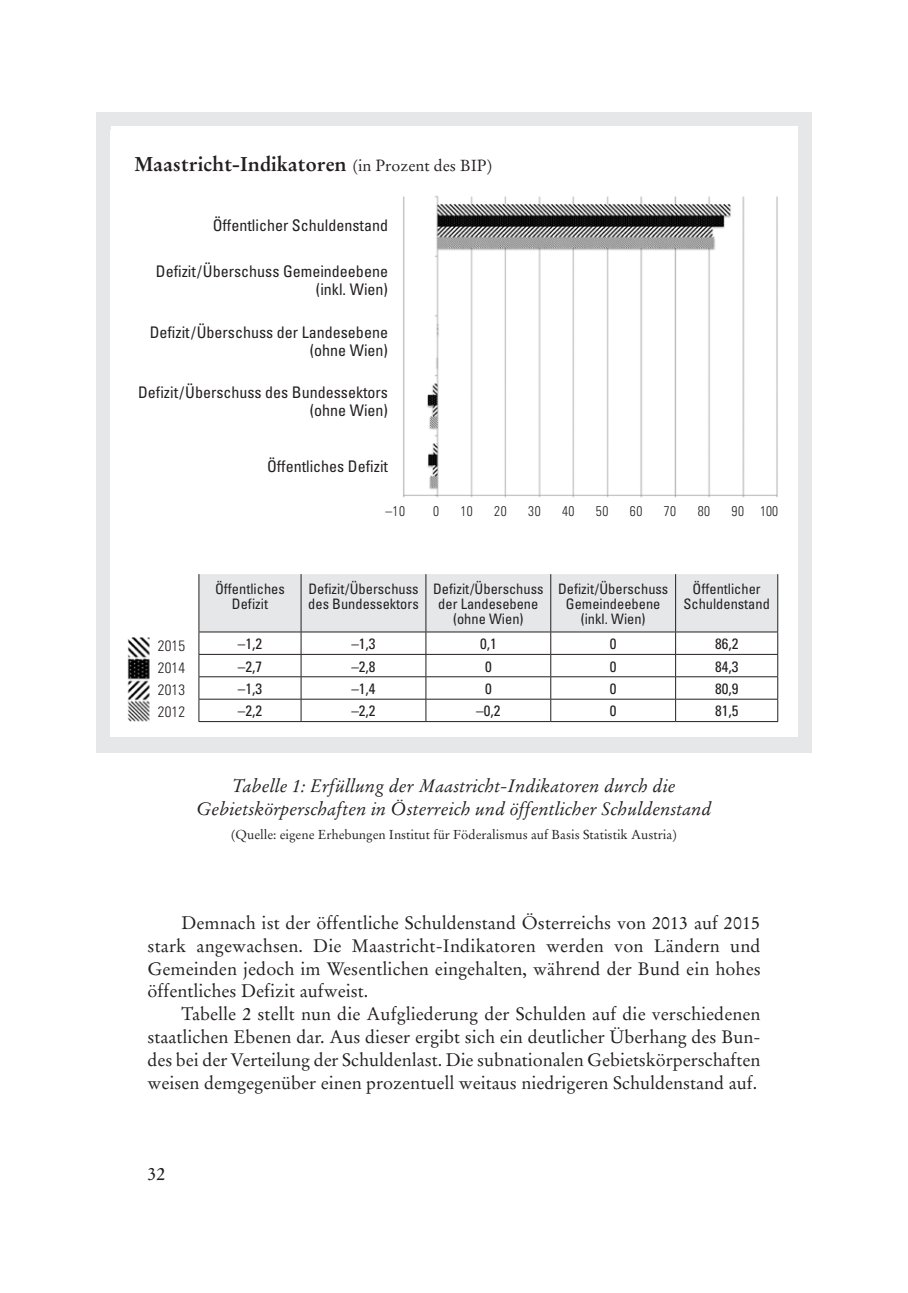
<style>
.page{position:relative;width:908px;height:1293px;background:#fff}
.page>*{position:absolute;margin:0;border:0;box-sizing:border-box;transform-origin:0 0}
.t1{font:700 20px "Stempel Garamond";color:#231f20}
.t2{font:18px/22.8px "Stempel Garamond";color:#231f20;text-align:justify}
.t3{font:italic 18px/22.8px "Stempel Garamond";color:#231f20;text-align:center}
.t4{font:condensed 16px/18px "Univers";color:#231f20;text-align:right}
.t5{font:condensed 15px "Univers";color:#231f20}
.t6{font:300 condensed 15px/21.8px "Univers";letter-spacing:.01em;color:#231f20;text-align:justify}
.t7{font:condensed 14.4px/15.4px "Univers";color:#231f20;text-align:center}
.t8{font:300 condensed 14px "Univers";letter-spacing:.045em;color:#231f20;scale:.96 1}
.t9{font:300 condensed 14px "Univers";color:#fff;scale:.96 1}
.t10{font:13px "Stempel Garamond";color:#231f20}
.s1{font-weight:400;font-size:16px}
.s2{color:#231f20}
</style>
<div class="page">
<div style="left:96px;top:112px;width:715px;height:641px;background:#e6e7e9"></div>
<img style="left:111px;top:130px;width:686px;height:606px">
<div style="left:198px;top:574px;width:593px;height:149px;background:#fff"></div>
<svg style="left:198px;top:574px;width:580px;height:147px"></svg>
<hr style="left:198px;top:721px;width:103px;height:1px;background:#231f20">
<hr style="left:301px;top:721px;width:124px;height:1px;background:#231f20">
<hr style="left:425px;top:721px;width:125px;height:1px;background:#231f20">
<hr style="left:550px;top:721px;width:125px;height:1px;background:#231f20">
<hr style="left:675px;top:721px;width:102px;height:1px;background:#231f20">
<div style="left:129px;top:145px;width:425px;height:36px;background:#fff"></div>
<div style="left:134px;top:200px;width:254px;height:49px;background:#fff"></div>
<div style="left:131px;top:255px;width:257px;height:49px;background:#fff"></div>
<div style="left:122px;top:315px;width:266px;height:50px;background:#fff"></div>
<div style="left:114px;top:376px;width:274px;height:49px;background:#fff"></div>
<div style="left:219px;top:441px;width:169px;height:49px;background:#fff"></div>
<div style="left:380px;top:499px;width:368px;height:32px;background:#fff"></div>
<div style="left:748px;top:499px;width:34px;height:32px;background:#fff"></div>
<div style="left:150px;top:634px;width:40px;height:95px;background:#fff"></div>
<p class="t1" style="left:134px;top:151px;width:359px">Maastricht-Indikatoren <span class="s1">(in Prozent des BIP)</span></p>
<p class="t4" style="left:213px;top:216px;width:177px">Öffentlicher Schuldenstand</p>
<p class="t4" style="left:156px;top:262px;width:233px">Defizit/Überschuss Gemeindeebene (inkl. Wien)</p>
<p class="t4" style="left:150px;top:323px;width:240px">Defizit/Überschuss der Landesebene (ohne Wien)</p>
<p class="t4" style="left:138px;top:383px;width:251px">Defizit/Überschuss des Bundessektors (ohne Wien)</p>
<p class="t4" style="left:267px;top:457px;width:122px">Öffentliches Defizit</p>
<p class="t8" style="left:385px;top:502px;width:22px">–10</p>
<p class="t9" style="left:426px;top:502px;width:15px">0<span class="s2">0</span></p>
<p class="t8" style="left:460px;top:502px;width:14px">10</p>
<p class="t8" style="left:494px;top:502px;width:15px">20</p>
<p class="t8" style="left:528px;top:502px;width:15px">30</p>
<p class="t8" style="left:561px;top:502px;width:15px">40</p>
<p class="t8" style="left:595px;top:502px;width:15px">50</p>
<p class="t8" style="left:629px;top:502px;width:15px">60</p>
<p class="t8" style="left:663px;top:502px;width:15px">70</p>
<p class="t8" style="left:697px;top:502px;width:15px">80</p>
<p class="t8" style="left:731px;top:502px;width:50px">90 100</p>
<p class="t6" style="left:158px;top:635px;width:29px">2015<br>2014<br>2013<br>2012</p>
<p class="t7" style="left:215px;top:580px;width:71px">Öffentliches<br>Defizit</p>
<p class="t7" style="left:308px;top:580px;width:112px;text-align:left">Defizit/Überschuss des Bundessektors</p>
<p class="t7" style="left:433px;top:580px;width:112px">Defizit/Überschuss der Landesebene (ohne Wien)</p>
<p class="t7" style="left:557px;top:580px;width:112px">Defizit/Überschuss<br>Gemeindeebene (inkl. Wien)</p>
<p class="t7" style="left:683px;top:580px;width:88px">Öffentlicher<br>Schuldenstand</p>
<p class="t5" style="left:238px;top:634px;width:26px">–1,2</p>
<p class="t5" style="left:351px;top:634px;width:26px">–1,3</p>
<p class="t5" style="left:480px;top:634px;width:18px">0,1</p>
<p class="t5" style="left:609px;top:634px;width:8px">0</p>
<p class="t5" style="left:714px;top:634px;width:25px">86,2</p>
<p class="t5" style="left:238px;top:657px;width:26px">–2,7</p>
<p class="t5" style="left:351px;top:657px;width:26px">–2,8</p>
<p class="t5" style="left:485px;top:657px;width:8px">0</p>
<p class="t5" style="left:609px;top:657px;width:8px">0</p>
<p class="t5" style="left:714px;top:657px;width:25px">84,3</p>
<p class="t5" style="left:238px;top:679px;width:26px">–1,3</p>
<p class="t5" style="left:351px;top:679px;width:26px">–1,4</p>
<p class="t5" style="left:485px;top:679px;width:8px">0</p>
<p class="t5" style="left:609px;top:679px;width:8px">0</p>
<p class="t5" style="left:714px;top:679px;width:25px">80,9</p>
<p class="t5" style="left:238px;top:701px;width:26px">–2,2</p>
<p class="t5" style="left:351px;top:701px;width:26px">–2,2</p>
<p class="t5" style="left:476px;top:701px;width:26px">–0,2</p>
<p class="t5" style="left:609px;top:701px;width:8px">0</p>
<p class="t5" style="left:714px;top:701px;width:25px">81,5</p>
<p class="t3" style="left:196px;top:774px;width:516px">Tabelle 1: Erfüllung der Maastricht-Indikatoren durch die<br>Gebietskörperschaften in Österreich und öffentlicher Schuldenstand</p>
<p class="t10" style="left:231px;top:827px;width:446px">(Quelle: eigene Erhebungen Institut für Föderalismus auf Basis Statistik Austria)</p>
<p class="t2" style="left:147px;top:911px;width:614px;text-indent:34px">Demnach ist der öffentliche Schuldenstand Österreichs von 2013 auf 2015 stark angewachsen. Die Maastricht-Indikatoren werden von Ländern und Gemeinden jedoch im Wesentlichen eingehalten, während der Bund ein hohes öffentliches Defizit aufweist.</p>
<p class="t2" style="left:147px;top:1003px;width:614px;text-indent:34px">Tabelle 2 stellt nun die Aufgliederung der Schulden auf die verschiedenen staatlichen Ebenen dar. Aus dieser ergibt sich ein deutlicher Überhang des Bun&shy;des bei der Verteilung der Schuldenlast. Die subnationalen Gebietskörperschaften weisen demgegenüber einen prozentuell weitaus niedrigeren Schuldenstand auf.</p>
<p class="t2" style="left:147px;top:1162px;width:19px">32</p>
</div>
